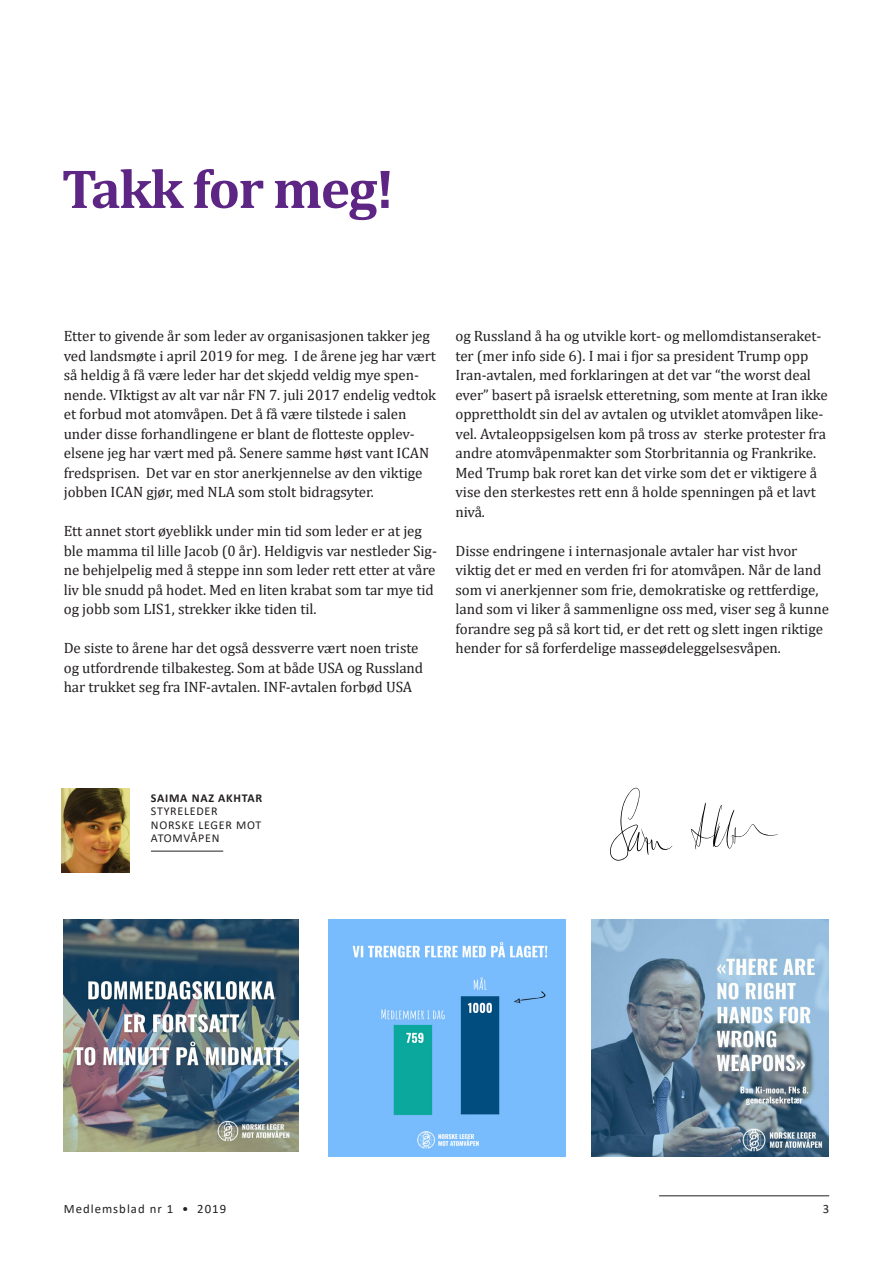
<style>
.page{position:relative;width:893px;height:1263px;background:#fff}
.page>*{position:absolute;margin:0;border:0;box-sizing:border-box;transform-origin:0 0}
.t1{font:700 55.5px "Cambria";letter-spacing:-.03em;color:#5d2584}
.t2{font:15px/19.5px "Cambria";letter-spacing:-.005em;color:#231f20}
.t3{font:12.75px "Calibri";letter-spacing:.08em;color:#231f20}
.t4{font:12px/13.5px "Calibri";letter-spacing:.06em;color:#231f20}
.t5{font:700 12px "Calibri";letter-spacing:.06em;color:#231f20}
</style>
<div class="page">
<hr style="left:659px;top:1195px;width:170px;height:1px;background:#231f20">
<hr style="left:151px;top:851px;width:72px;height:1px;background:#231f20">
<img style="left:62px;top:788px;width:68px;height:85px">
<img style="left:329px;top:919px;width:237px;height:237px">
<svg style="left:610px;top:788px;width:168px;height:73px"></svg>
<img style="left:591px;top:919px;width:237px;height:238px">
<img style="left:64px;top:919px;width:235px;height:233px">
<p class="t1" style="left:62px;top:150px;width:334px">Takk for meg!</p>
<p class="t2" style="left:64px;top:326px;width:374px">Etter to givende år som leder av organisasjonen takker jeg ved landsmøte i april 2019 for meg. I de årene jeg har vært så heldig å få være leder har det skjedd veldig mye spen&shy;nende. VIktigst av alt var når FN 7. juli 2017 endelig vedtok et forbud mot atomvåpen. Det å få være tilstede i salen under disse forhandlingene er blant de flotteste opplev&shy;elsene jeg har vært med på. Senere samme høst vant ICAN fredsprisen. Det var en stor anerkjennelse av den viktige jobben ICAN gjør, med NLA som stolt bidragsyter.</p>
<p class="t2" style="left:64px;top:521px;width:375px">Ett annet stort øyeblikk under min tid som leder er at jeg ble mamma til lille Jacob (0 år). Heldigvis var nestleder Sig&shy;ne behjelpelig med å steppe inn som leder rett etter at våre liv ble snudd på hodet. Med en liten krabat som tar mye tid og jobb som LIS1, strekker ikke tiden til.</p>
<p class="t2" style="left:64px;top:638px;width:361px">De siste to årene har det også dessverre vært noen triste og utfordrende tilbakesteg. Som at både USA og Russland har trukket seg fra INF-avtalen. INF-avtalen forbød USA</p>
<p class="t2" style="left:455px;top:326px;width:374px">og Russland å ha og utvikle kort- og mellomdistanseraket&shy;ter (mer info side 6). I mai i fjor sa president Trump opp Iran-avtalen, med forklaringen at det var “the worst deal ever” basert på israelsk etteretning, som mente at Iran ikke opprettholdt sin del av avtalen og utviklet atomvåpen like&shy;vel. Avtaleoppsigelsen kom på tross av sterke protester fra andre atomvåpenmakter som Storbritannia og Frankrike.<br>Med Trump bak roret kan det virke som det er viktigere å vise den sterkestes rett enn å holde spenningen på et lavt nivå.</p>
<p class="t2" style="left:455px;top:541px;width:375px">Disse endringene i internasjonale avtaler har vist hvor viktig det er med en verden fri for atomvåpen. Når de land som vi anerkjenner som frie, demokratiske og rettferdige, land som vi liker å sammenligne oss med, viser seg å kunne forandre seg på så kort tid, er det rett og slett ingen riktige hender for så forferdelige masseødeleggelsesvåpen.</p>
<p class="t5" style="left:151px;top:789px;width:113px">SAIMA NAZ AKHTAR</p>
<p class="t4" style="left:151px;top:804px;width:68px">STYRELEDER</p>
<p class="t4" style="left:151px;top:818px;width:112px">NORSKE LEGER MOT<br>ATOMVÅPEN</p>
<p class="t3" style="left:64px;top:1200px;width:164px">Medlemsblad nr 1 • 2019</p>
<p class="t3" style="left:823px;top:1200px;width:8px">3</p>
</div>
